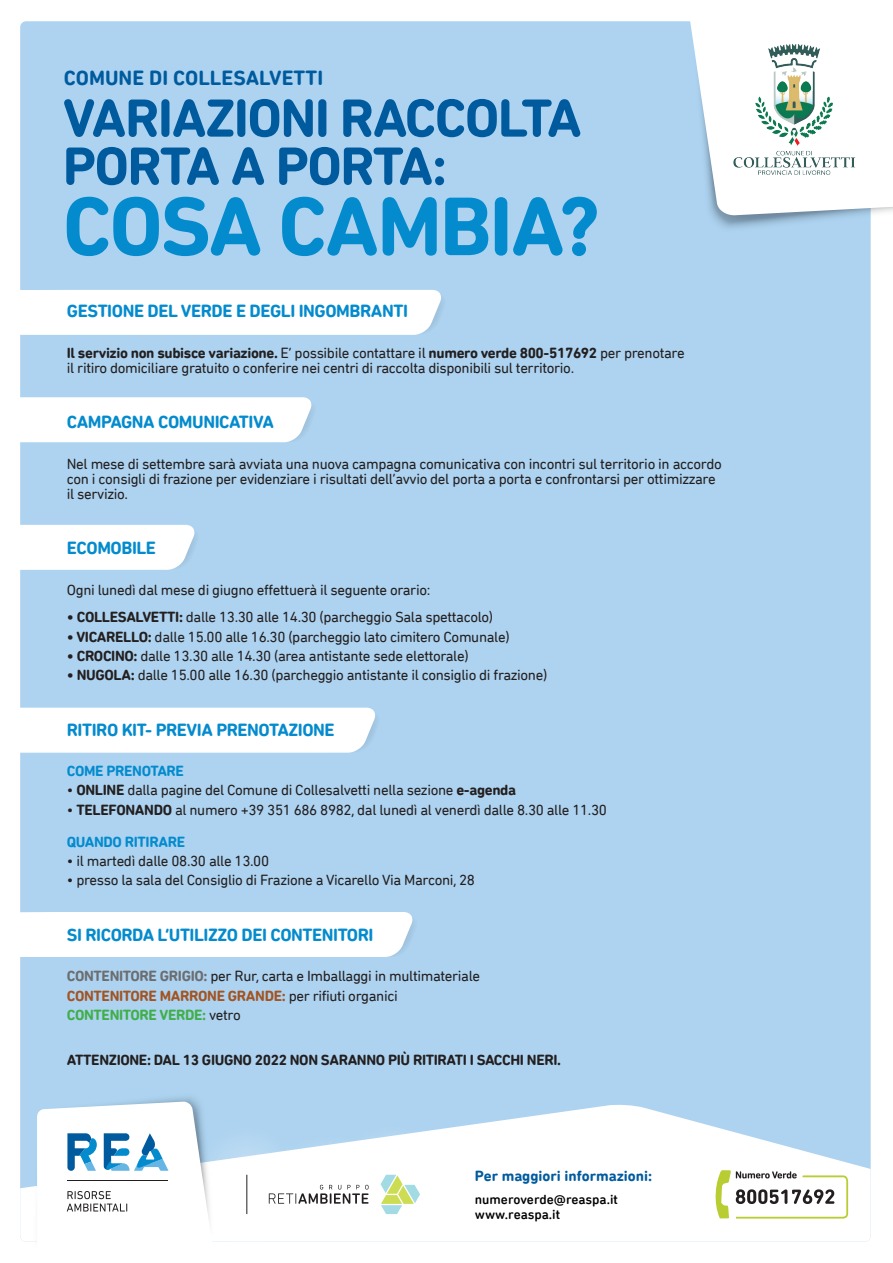
<style>
.page{position:relative;width:893px;height:1263px;background:#fff}
.page>*{position:absolute;margin:0;border:0;box-sizing:border-box;transform-origin:0 0}
.t1{font:700 84.6px "DIN Next Rounded LTW01";letter-spacing:-.03em;color:#038bce}
.t2{font:700 54.6px "DIN Next Rounded LTW01";letter-spacing:-.03em;color:#005b9e}
.t3{font:700 21px "DIN Next Rounded LTW01";color:#005b9e}
.t4{font:700 18px "DIN Next Rounded LTW01";letter-spacing:-.025em;color:#038bce}
.t5{font:15px/15px "DIN Next Rounded LTW01";letter-spacing:-.025em;color:#231f20}
.t6{font:700 15px "DIN Next Rounded LTW01";letter-spacing:-.025em;color:#231f20}
.t7{font:700 15px "DIN Next Rounded LTW01";letter-spacing:-.025em;color:#a25422}
.t8{font:700 15px "DIN Next Rounded LTW01";letter-spacing:-.025em;color:#038bce}
.t9{font:700 15px "DIN Next Rounded LTW01";color:#005b9e}
.t10{font:700 15px "DIN Next Rounded LTW01";letter-spacing:-.025em;color:#40ae49}
.t11{font:500 13.5px "DIN Next Rounded LTW01";color:#000}
.s1{font-weight:400}
.s2{font-weight:700}
.s3{font-weight:700;color:#6c6d70}
.s4{font-weight:400;color:#231f20}
</style>
<div class="page">
<div style="left:20px;top:21px;width:851px;height:1083px;background:#add3f0"></div>
<svg style="left:217px;top:1104px;width:654px;height:138px"></svg>
<svg style="left:20px;top:290px;width:428px;height:45px"></svg>
<svg style="left:20px;top:397px;width:298px;height:45px"></svg>
<svg style="left:20px;top:708px;width:362px;height:45px"></svg>
<svg style="left:20px;top:912px;width:399px;height:45px"></svg>
<svg style="left:20px;top:525px;width:181px;height:45px"></svg>
<div style="left:196px;top:1123px;width:275px;height:140px;background:#fff;opacity:.65"></div>
<hr style="left:247px;top:1175px;width:1px;height:39px;background:#231f20">
<svg style="left:381px;top:1175px;width:39px;height:39px"></svg>
<svg style="left:269px;top:1185px;width:100px;height:19px"></svg>
<svg style="left:687px;top:216px;width:184px;height:21px"></svg>
<svg style="left:684px;top:21px;width:209px;height:195px"></svg>
<img style="left:731px;top:39px;width:126px;height:143px">
<svg style="left:712px;top:1170px;width:136px;height:48px"></svg>
<svg style="left:20px;top:1088px;width:197px;height:173px"></svg>
<p class="t3" style="left:64px;top:66px;width:261px">COMUNE DI COLLESALVETTI</p>
<p class="t2" style="left:63px;top:86px;width:521px">VARIAZIONI RACCOLTA</p>
<p class="t2" style="left:63px;top:134px;width:386px">PORTA A PORTA:</p>
<p class="t1" style="left:63px;top:177px;width:539px">COSA CAMBIA?</p>
<p class="t4" style="left:67px;top:300px;width:343px">GESTIONE DEL VERDE E DEGLI INGOMBRANTI</p>
<p class="t6" style="left:67px;top:344px;width:619px">Il servizio non subisce variazione. <span class="s1">E’ possibile contattare il</span> numero verde 800-517692 <span class="s1">per prenotare</span></p>
<p class="t5" style="left:67px;top:360px;width:509px">il ritiro domiciliare gratuito o conferire nei centri di raccolta disponibili sul territorio.</p>
<p class="t4" style="left:67px;top:411px;width:209px">CAMPAGNA COMUNICATIVA</p>
<p class="t5" style="left:67px;top:456px;width:656px">Nel mese di settembre sarà avviata una nuova campagna comunicativa con incontri sul territorio in accordo con i consigli di frazione per evidenziare i risultati dell’avvio del porta a porta e confrontarsi per ottimizzare il servizio.</p>
<p class="t4" style="left:67px;top:537px;width:91px">ECOMOBILE</p>
<p class="t5" style="left:67px;top:582px;width:365px">Ogni lunedì dal mese di giugno effettuerà il seguente orario:</p>
<p class="t5" style="left:67px;top:610px;width:428px"><span class="s2">• COLLESALVETTI:</span> dalle 13.30 alle 14.30 (parcheggio Sala spettacolo)</p>
<p class="t5" style="left:67px;top:629px;width:444px"><span class="s2">• VICARELLO:</span> dalle 15.00 alle 16.30 (parcheggio lato cimitero Comunale)</p>
<p class="t5" style="left:67px;top:648px;width:403px"><span class="s2">• CROCINO:</span> dalle 13.30 alle 14.30 (area antistante sede elettorale)</p>
<p class="t5" style="left:67px;top:667px;width:482px"><span class="s2">• NUGOLA:</span> dalle 15.00 alle 16.30 (parcheggio antistante il consiglio di frazione)</p>
<p class="t4" style="left:67px;top:719px;width:269px">RITIRO KIT- PREVIA PRENOTAZIONE</p>
<p class="t8" style="left:67px;top:762px;width:119px">COME PRENOTARE</p>
<p class="t5" style="left:67px;top:783px;width:451px">• <span class="s2">ONLINE</span> dalla pagine del Comune di Collesalvetti nella sezione <span class="s2">e-agenda</span></p>
<p class="t5" style="left:67px;top:802px;width:542px">• <span class="s2">TELEFONANDO</span> al numero +39 351 686 8982, dal lunedì al venerdì dalle 8.30 alle 11.30</p>
<p class="t8" style="left:67px;top:833px;width:120px">QUANDO RITIRARE</p>
<p class="t5" style="left:67px;top:853px;width:204px">• il martedì dalle 08.30 alle 13.00</p>
<p class="t5" style="left:67px;top:872px;width:410px">• presso la sala del Consiglio di Frazione a Vicarello Via Marconi, 28</p>
<p class="t4" style="left:67px;top:924px;width:308px">SI RICORDA L’UTILIZZO DEI CONTENITORI</p>
<p class="t5" style="left:67px;top:968px;width:415px"><span class="s3">CONTENITORE GRIGIO:</span> per Rur, carta e Imballaggi in multimateriale</p>
<p class="t7" style="left:67px;top:986px;width:332px">CONTENITORE MARRONE GRANDE: <span class="s4">per rifiuti organici</span></p>
<p class="t10" style="left:67px;top:1006px;width:175px">CONTENITORE VERDE: <span class="s4">vetro</span></p>
<p class="t6" style="left:67px;top:1051px;width:496px">ATTENZIONE: DAL 13 GIUGNO 2022 NON SARANNO PIÙ RITIRATI I SACCHI NERI.</p>
<p class="t9" style="left:475px;top:1167px;width:179px">Per maggiori informazioni:</p>
<p class="t11" style="left:475px;top:1191px;width:145px">numeroverde@reaspa.it</p>
<p class="t11" style="left:475px;top:1206px;width:87px">www.reaspa.it</p>
</div>
